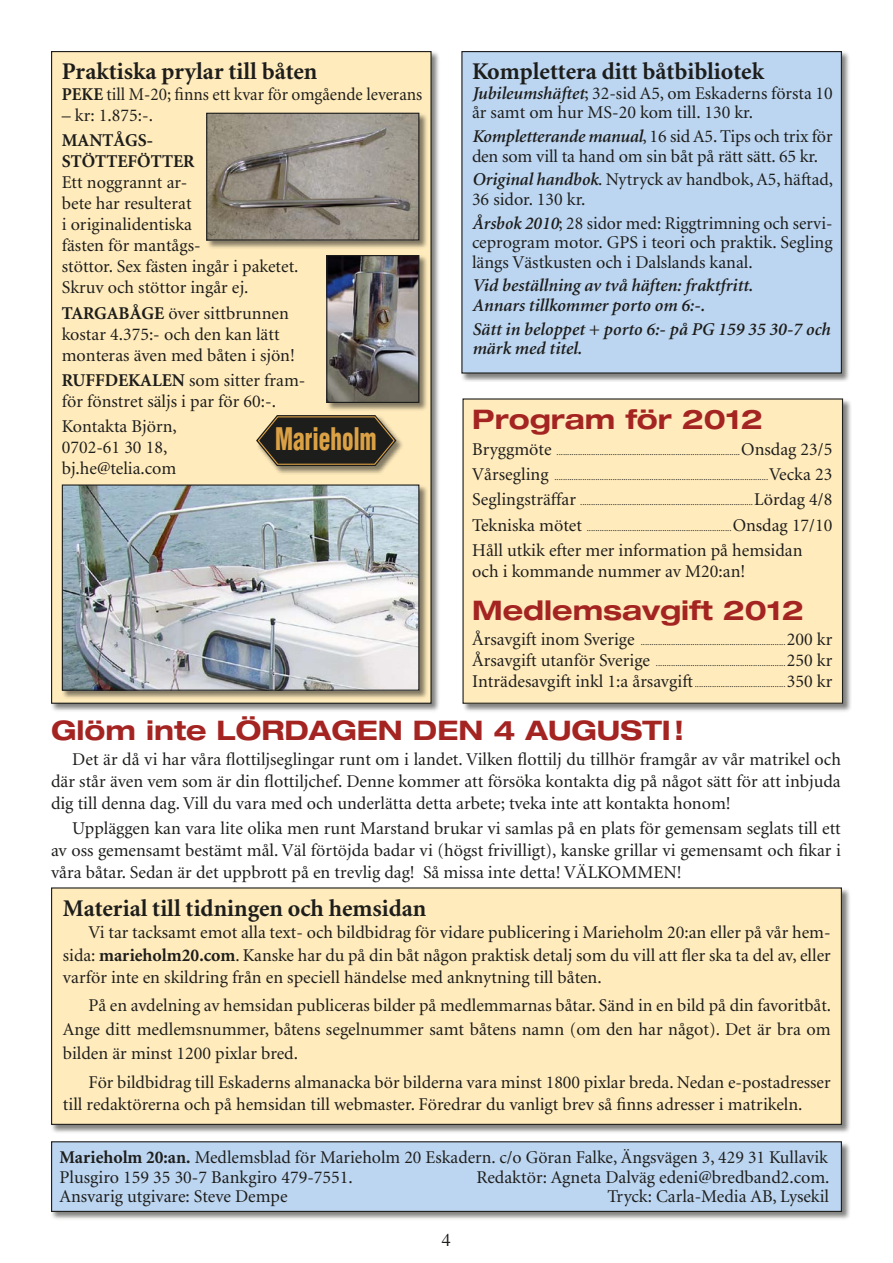
<style>
.page{position:relative;width:893px;height:1263px;background:#fff}
.page>*{position:absolute;margin:0;border:0;box-sizing:border-box;transform-origin:0 0}
.t1{font:900 condensed 30.3px "Helvetica";color:#dba145;scale:.76 1}
.t2{font:700 expanded 27px "Helvetica Neue";color:#a42422}
.t3{font:700 24px "Minion";color:#1d1d1b}
.t4{font:18px/21px "Minion";color:#1d1d1b}
.t5{font:italic 600 18px/19.5px "Minion";color:#1d1d1b}
.t6{font:18px "Minion";color:#1d1d1b;scale:.96 1}
.t7{font:700 18px/21px "Minion";color:#1d1d1b}
.t8{font:18px "Times";color:#1d1d1b}
.t9{font:9px "Minion";color:#1d1d1b}
.s1{font-weight:700}
.s2{font-weight:600;font-style:italic}
.s3{font-size:18px}
</style>
<div class="page">
<div style="left:51px;top:887px;width:800px;height:247px;background:#1d1d1b;opacity:.55"></div>
<div style="left:52px;top:888px;width:789px;height:236px;background:#ffebbc"></div>
<div style="left:51px;top:887px;width:791px;height:238px;border:1px solid #1d1d1b"></div>
<div style="left:51px;top:1141px;width:800px;height:80px;background:#1d1d1b;opacity:.55"></div>
<div style="left:52px;top:1142px;width:789px;height:69px;background:#bcd5f0"></div>
<div style="left:51px;top:1141px;width:791px;height:71px;border:1px solid #1d1d1b"></div>
<div style="left:462px;top:398px;width:390px;height:314px;background:#1d1d1b;opacity:.55"></div>
<div style="left:463px;top:399px;width:379px;height:304px;background:#ffebbc"></div>
<div style="left:462px;top:398px;width:381px;height:306px;border:1px solid #1d1d1b"></div>
<div style="left:461px;top:51px;width:390px;height:331px;background:#1d1d1b;opacity:.55"></div>
<div style="left:462px;top:52px;width:379px;height:321px;background:#bcd5f0"></div>
<div style="left:461px;top:51px;width:381px;height:323px;border:1px solid #1d1d1b"></div>
<div style="left:51px;top:51px;width:389px;height:662px;background:#1d1d1b;opacity:.55"></div>
<div style="left:52px;top:52px;width:379px;height:651px;background:#ffebbc"></div>
<div style="left:206px;top:112px;width:222px;height:137px;background:#1d1d1b;opacity:.55"></div>
<img style="left:208px;top:115px;width:209px;height:124px">
<div style="left:206px;top:113px;width:213px;height:128px;border:1px solid #1d1d1b"></div>
<div style="left:61px;top:484px;width:367px;height:215px;background:#1d1d1b;opacity:.55"></div>
<img style="left:64px;top:486px;width:353px;height:203px">
<div style="left:62px;top:484px;width:357px;height:207px;border:1px solid #1d1d1b"></div>
<div style="left:326px;top:255px;width:102px;height:157px;background:#1d1d1b;opacity:.55"></div>
<img style="left:328px;top:257px;width:89px;height:144px">
<div style="left:326px;top:255px;width:93px;height:148px;border:1px solid #1d1d1b"></div>
<div style="left:256px;top:415px;width:149px;height:59px;background:#1d1d1b;opacity:.55"></div>
<svg style="left:256px;top:415px;width:140px;height:51px"></svg>
<h3 class="t3" style="left:62px;top:59px;width:257px">Praktiska prylar till båten</h3>
<p class="t6" style="left:62px;top:85px;width:377px"><span class="s1">PEKE</span> till M-20; finns ett kvar för omgående leverans</p>
<p class="t4" style="left:62px;top:105px;width:93px">– kr: 1.875:-.</p>
<p class="t7" style="left:62px;top:130px;width:134px">MANTÅGS-<br>STÖTTEFÖTTER</p>
<p class="t4" style="left:62px;top:173px;width:238px">Ett noggrannt ar-<br>bete har resulterat<br>i originalidentiska<br>fästen för mantågs-<br>stöttor. Sex fästen ingår i paketet.<br>Skruv och stöttor ingår ej.</p>
<p class="t4" style="left:62px;top:303px;width:235px"><span class="s1">TARGABÅGE</span> över sittbrunnen kostar 4.375:- och den kan lätt monteras även med båten i sjön!</p>
<p class="t4" style="left:62px;top:370px;width:245px"><span class="s1">RUFFDEKALEN</span> som sitter fram&shy;för fönstret säljs i par för 60:-.</p>
<p class="t4" style="left:62px;top:416px;width:117px">Kontakta Björn,<br>0702-61 30 18, bj.he@telia.com</p>
<h1 class="t1" style="left:275px;top:420px;width:135px">Marieholm</h1>
<h3 class="t3" style="left:472px;top:59px;width:294px">Komplettera ditt båtbibliotek</h3>
<p class="t4" style="left:472px;top:84px;width:362px;line-height:19.5px"><span class="s2">Jubileumshäftet</span>; 32-sid A5, om Eskaderns första 10 år samt om hur MS-20 kom till. 130 kr.</p>
<p class="t4" style="left:472px;top:127px;width:362px;line-height:19.5px"><span class="s2">Kompletterande manual</span>, 16 sid A5. Tips och trix för den som vill ta hand om sin båt på rätt sätt. 65 kr.</p>
<p class="t4" style="left:472px;top:170px;width:363px;line-height:19.5px"><span class="s2">Original handbok</span>. Nytryck av handbok, A5, häftad,<br>36 sidor. 130 kr.</p>
<p class="t4" style="left:472px;top:214px;width:362px;line-height:19.5px;text-align:justify"><span class="s2">Årsbok 2010</span>; 28 sidor med: Riggtrimning och servi&shy;ceprogram motor. GPS i teori och praktik. Segling längs Västkusten och i Dalslands kanal.</p>
<p class="t5" style="left:472px;top:276px;width:282px">Vid beställning av två häften: fraktfritt.<br>Annars tillkommer porto om 6:-.</p>
<p class="t5" style="left:472px;top:320px;width:360px">Sätt in beloppet + porto 6:- på PG 159 35 30-7 och märk med titel.</p>
<h2 class="t2" style="left:472px;top:403px;width:292px">Program för 2012</h2>
<p class="t9" style="left:472px;top:447px;width:362px"><span class="s3">Bryggmöte</span> .....................................................................................<span class="s3">Onsdag 23/5</span></p>
<p class="t9" style="left:472px;top:473px;width:361px"><span class="s3">Vårsegling</span> ...................................................................................................<span class="s3">Vecka 23</span></p>
<p class="t9" style="left:472px;top:498px;width:362px"><span class="s3">Seglingsträffar</span> ................................................................................<span class="s3">Lördag 4/8</span></p>
<p class="t9" style="left:472px;top:523px;width:362px"><span class="s3">Tekniska mötet</span> ...................................................................<span class="s3">Onsdag 17/10</span></p>
<p class="t4" style="left:472px;top:540px;width:332px">Håll utkik efter mer information på hemsidan och i kommande nummer av M20:an!</p>
<h2 class="t2" style="left:472px;top:593px;width:333px">Medlemsavgift 2012</h2>
<p class="t9" style="left:472px;top:637px;width:362px"><span class="s3">Årsavgift inom Sverige</span> ...................................................................<span class="s3">200 kr</span></p>
<p class="t9" style="left:472px;top:658px;width:361px"><span class="s3">Årsavgift utanför Sverige</span> ............................................................<span class="s3">250 kr</span></p>
<p class="t9" style="left:472px;top:679px;width:361px"><span class="s3">Inträdesavgift inkl 1:a årsavgift</span> ..........................................<span class="s3">350 kr</span></p>
<h2 class="t2" style="left:51px;top:713px;width:635px">Glöm inte LÖRDAGEN DEN 4 AUGUSTI !</h2>
<p class="t4" style="left:51px;top:749px;width:791px;line-height:21.6px;text-align:justify;text-indent:21px">Det är då vi har våra flottiljseglingar runt om i landet. Vilken flottilj du tillhör framgår av vår matrikel och där står även vem som är din flottiljchef. Denne kommer att försöka kontakta dig på något sätt för att inbjuda dig till denna dag. Vill du vara med och underlätta detta arbete; tveka inte att kontakta honom!</p>
<p class="t4" style="left:51px;top:818px;width:791px;line-height:21.6px;text-align:justify;text-indent:21px">Uppläggen kan vara lite olika men runt Marstand brukar vi samlas på en plats för gemensam seglats till ett av oss gemensamt bestämt mål. Väl förtöjda badar vi (högst frivilligt), kanske grillar vi gemensamt och fikar i våra båtar. Sedan är det uppbrott på en trevlig dag! Så missa inte detta! VÄLKOMMEN!</p>
<h3 class="t3" style="left:63px;top:896px;width:365px">Material till tidningen och hemsidan</h3>
<p class="t4" style="left:63px;top:922px;width:769px;line-height:22.5px;text-align:justify;text-indent:26px">Vi tar tacksamt emot alla text- och bildbidrag för vidare publicering i Marieholm 20:an eller på vår hem&shy;sida: <span class="s1">marieholm20.com</span>. Kanske har du på din båt någon praktisk detalj som du vill att fler ska ta del av, eller varför inte en skildring från en speciell händelse med anknytning till båten.</p>
<p class="t4" style="left:63px;top:994px;width:770px;line-height:24px;text-align:justify;text-indent:26px">På en avdelning av hemsidan publiceras bilder på medlemmarnas båtar. Sänd in en bild på din favoritbåt.<br>Ange ditt medlemsnummer, båtens segelnummer samt båtens namn (om den har något). Det är bra om bilden är minst 1200 pixlar bred.</p>
<p class="t4" style="left:63px;top:1071px;width:769px;line-height:22.5px;text-indent:26px">För bildbidrag till Eskaderns almanacka bör bilderna vara minst 1800 pixlar breda. Nedan e-postadresser till redaktörerna och på hemsidan till webmaster. Föredrar du vanligt brev så finns adresser i matrikeln.</p>
<p class="t4" style="left:60px;top:1148px;width:770px;line-height:19.5px"><span class="s1">Marieholm 20:an.</span> Medlemsblad för Marieholm 20 Eskadern. c/o Göran Falke, Ängsvägen 3, 429 31 Kullavik<br>Plusgiro 159 35 30-7 Bankgiro 479-7551.</p>
<p class="t4" style="left:477px;top:1167px;width:355px">Redaktör: Agneta Dalväg edeni@bredband2.com.</p>
<p class="t4" style="left:60px;top:1186px;width:230px">Ansvarig utgivare: Steve Dempe</p>
<p class="t4" style="left:608px;top:1186px;width:223px">Tryck: Carla-Media AB, Lysekil</p>
<p class="t8" style="left:442px;top:1229px;width:10px">4</p>
</div>
